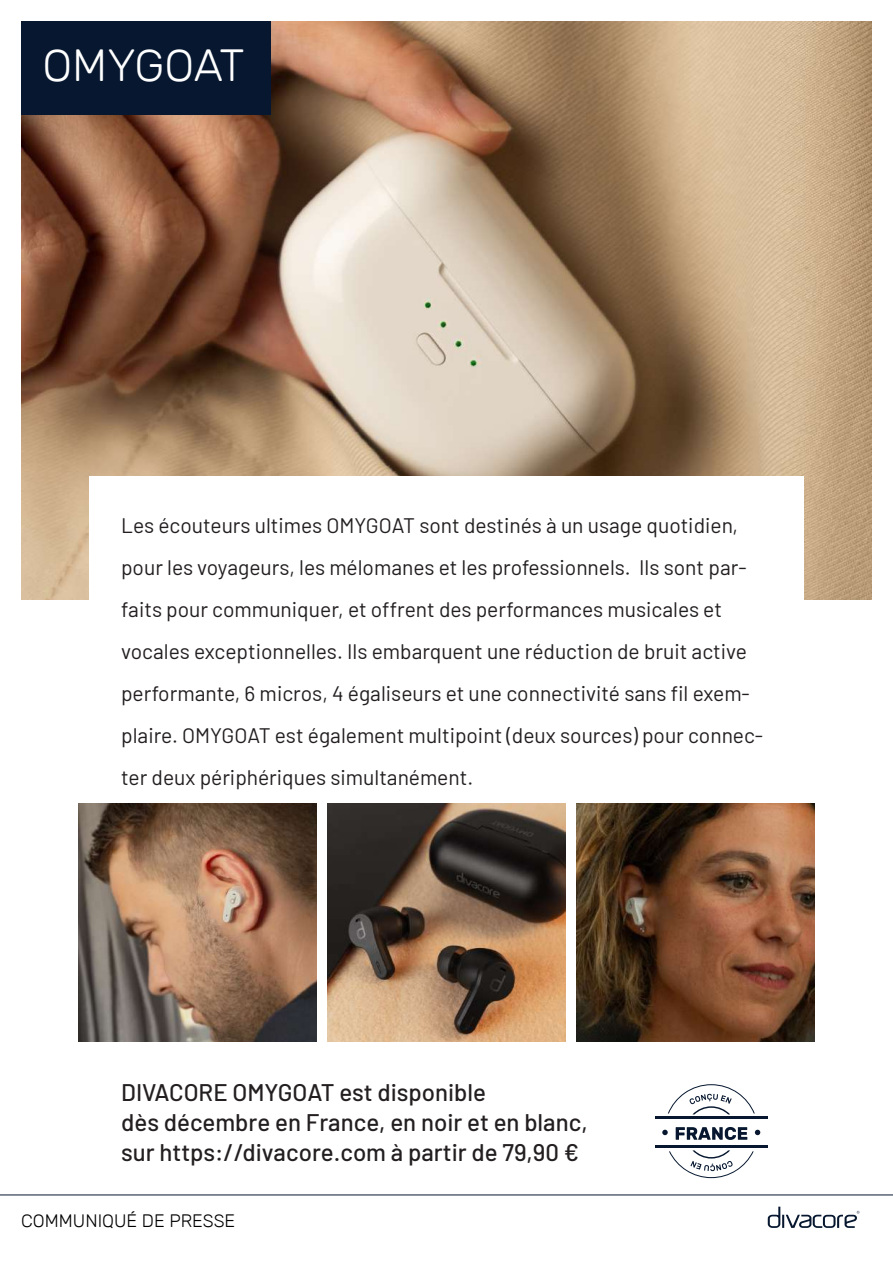
<style>
.page{position:relative;width:893px;height:1263px;background:#fff}
.page>*{position:absolute;margin:0;border:0;box-sizing:border-box;transform-origin:0 0}
.t1{font:300 45px "Rubik";letter-spacing:-.005em;color:#fff}
.t2{font:500 24px/30px "Barlow";color:#231f20}
.t3{font:21px/42px "Barlow";color:#231f20}
.t4{font:300 18px "Rubik";color:#000}
</style>
<div class="page">
<svg style="left:768px;top:1206px;width:91px;height:22px"></svg>
<hr style="left:0;top:1195px;width:893px;height:1px;background:#06172f">
<img style="left:21px;top:21px;width:851px;height:579px">
<div style="left:89px;top:476px;width:715px;height:598px;background:#fff"></div>
<div style="left:21px;top:21px;width:250px;height:94px;background:#06172f"></div>
<svg style="left:662px;top:1130px;width:6px;height:5px"></svg>
<svg style="left:755px;top:1130px;width:5px;height:5px"></svg>
<svg style="left:676px;top:1127px;width:71px;height:13px"></svg>
<hr style="left:655px;top:1146px;width:113px;height:2px;background:#06172f">
<hr style="left:655px;top:1117px;width:113px;height:2px;background:#06172f">
<svg style="left:668px;top:1084px;width:87px;height:30px"></svg>
<svg style="left:669px;top:1150px;width:85px;height:28px"></svg>
<img style="left:79px;top:804px;width:238px;height:238px">
<img style="left:327px;top:804px;width:239px;height:238px">
<img style="left:576px;top:804px;width:238px;height:238px">
<h1 class="t1" style="left:43px;top:40px;width:204px">OMYGOAT</h1>
<p class="t3" style="left:121px;top:503px;width:643px">Les écouteurs ultimes OMYGOAT sont destinés à un usage quotidien, pour les voyageurs, les mélomanes et les professionnels. Ils sont par&shy;faits pour communiquer, et offrent des performances musicales et vocales exceptionnelles. Ils embarquent une réduction de bruit active performante, 6 micros, 4 égaliseurs et une connectivité sans fil exem&shy;plaire. OMYGOAT est également multipoint (deux sources) pour connec&shy;ter deux périphériques simultanément.</p>
<p class="t2" style="left:121px;top:1075px;width:468px">DIVACORE OMYGOAT est disponible<br>dès décembre en France, en noir et en blanc, sur https://divacore.com à partir de 79,90 €</p>
<p class="t4" style="left:21px;top:1211px;width:216px">COMMUNIQUÉ DE PRESSE</p>
</div>
